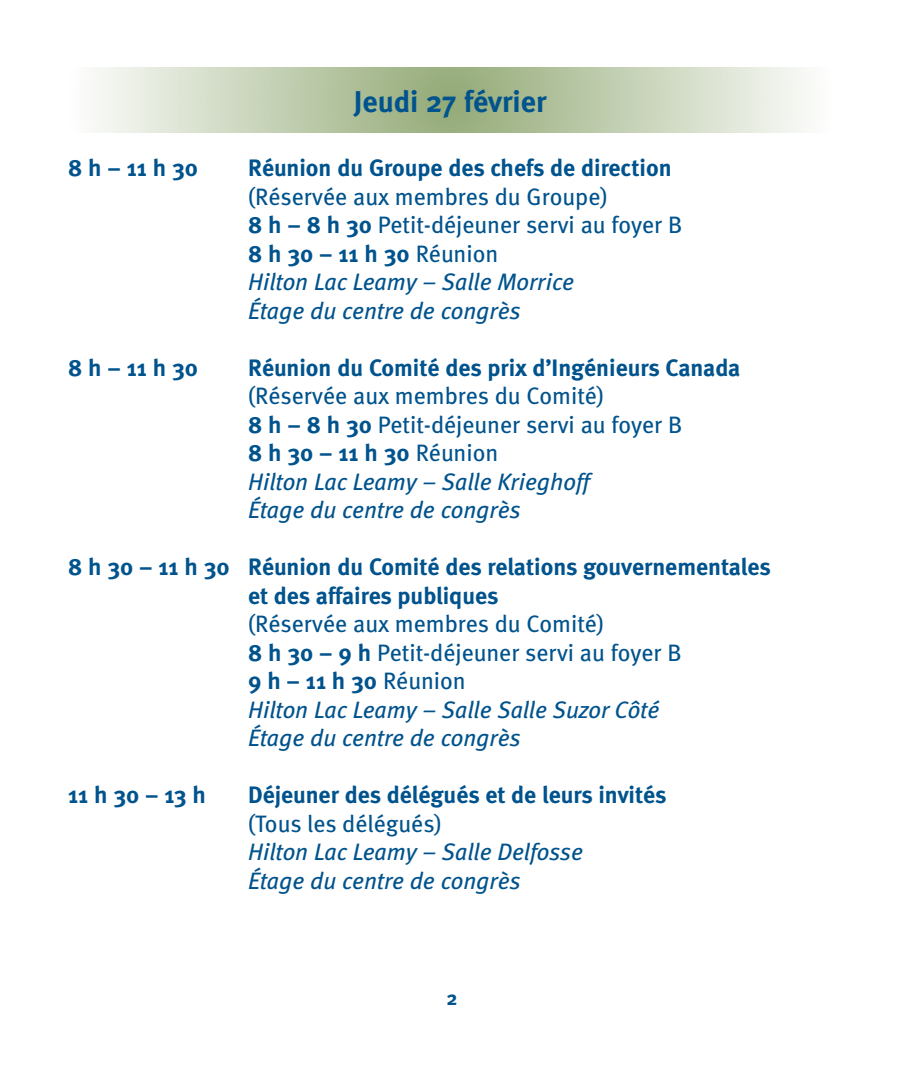
<style>
.page{position:relative;width:900px;height:1080px;background:#fff}
.page>*{position:absolute;margin:0;border:0;box-sizing:border-box;transform-origin:0 0}
.t1{font:700 30px "Meta";color:#00538d}
.t2{font:23.75px/28.5px "Meta";color:#00538d}
.t3{font:700 23.75px/28.5px "Meta";color:#00538d}
.t4{font:italic 23.75px/28.5px "Meta";color:#00538d}
.t5{font:700 20px "Meta";color:#00538d}
.s1{font-weight:700}
.s2{font-style:italic}
</style>
<div class="page">
<svg style="left:94px;top:68px;width:713px;height:65px;background:#c5d1b5"></svg>
<p class="t1" style="left:354px;top:83px;width:194px">Jeudi 27 février</p>
<p class="t3" style="left:68px;top:153px;width:131px">8 h – 11 h 30</p>
<p class="t3" style="left:248px;top:153px;width:425px">Réunion du Groupe des chefs de direction</p>
<p class="t2" style="left:248px;top:182px;width:436px">(Réservée aux membres du Groupe)<br><span class="s1">8 h – 8 h 30</span> Petit-déjeuner servi au foyer B<br><span class="s1">8 h 30 – 11 h 30</span> Réunion<br><span class="s2">Hilton Lac Leamy – Salle Morrice<br>Étage du centre de congrès</span></p>
<p class="t3" style="left:68px;top:353px;width:131px">8 h – 11 h 30</p>
<p class="t3" style="left:248px;top:353px;width:494px">Réunion du Comité des prix d’Ingénieurs Canada</p>
<p class="t2" style="left:248px;top:381px;width:436px">(Réservée aux membres du Comité)<br><span class="s1">8 h – 8 h 30</span> Petit-déjeuner servi au foyer B<br><span class="s1">8 h 30 – 11 h 30</span> Réunion<br><span class="s2">Hilton Lac Leamy – Salle Krieghoff<br>Étage du centre de congrès</span></p>
<p class="t3" style="left:248px;top:552px;width:524px;text-indent:-180px">8 h 30 – 11 h 30 Réunion du Comité des relations gouvernementales et des affaires publiques</p>
<p class="t2" style="left:248px;top:609px;width:435px">(Réservée aux membres du Comité)<br><span class="s1">8 h 30 – 9 h</span> Petit-déjeuner servi au foyer B<br><span class="s1">9 h – 11 h 30</span> Réunion<br><span class="s2">Hilton Lac Leamy – Salle Salle Suzor Côté<br>Étage du centre de congrès</span></p>
<p class="t3" style="left:68px;top:780px;width:139px">11 h 30 – 13 h</p>
<p class="t3" style="left:248px;top:780px;width:420px">Déjeuner des délégués et de leurs invités</p>
<p class="t2" style="left:248px;top:809px;width:195px">(Tous les délégués)</p>
<p class="t4" style="left:248px;top:837px;width:336px">Hilton Lac Leamy – Salle Delfosse<br>Étage du centre de congrès</p>
<p class="t5" style="left:447px;top:986px;width:13px">2</p>
</div>
